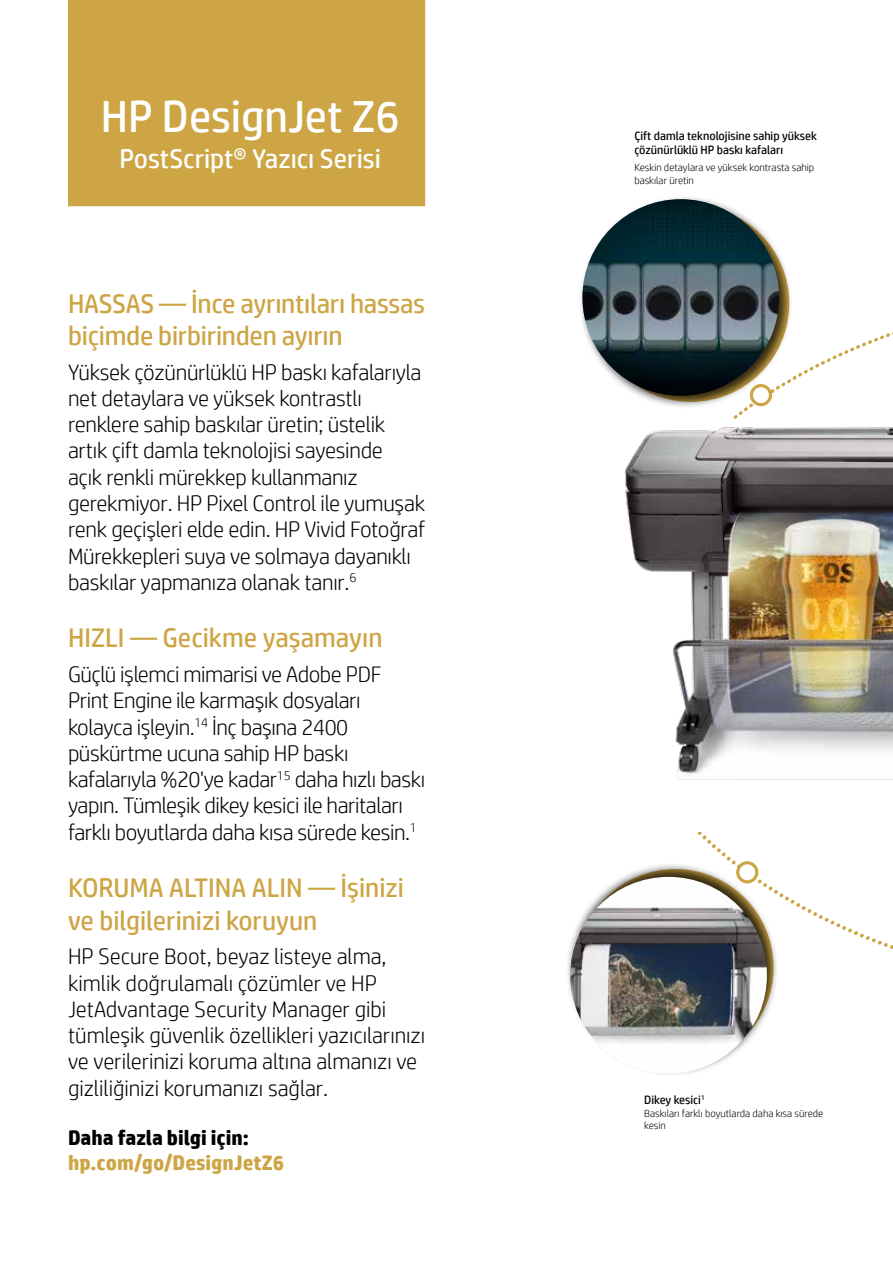
<style>
.page{position:relative;width:893px;height:1263px;background:#fff}
.page>*{position:absolute;margin:0;border:0;box-sizing:border-box;transform-origin:0 0}
.t1{font:45px "HP Simplified";color:#fff}
.t2{font:27px/32.4px "HP Simplified";letter-spacing:-.01em;color:#cda545}
.t3{font:27px "HP Simplified";color:#fff}
.t4{font:300 22.5px/26.2px "HP Simplified";letter-spacing:-.01em;color:#000}
.t5{font:700 21px "HP Simplified";letter-spacing:.005em;color:#cda545}
.t6{font:700 21px "HP Simplified";color:#000}
.t7{font:12px/14.4px "HP Simplified";color:#000}
.t8{font:300 10.5px/12.6px "HP Simplified";color:#000}
</style>
<div class="page">
<div style="left:68px;top:0;width:357px;height:206px;background:#cda545"></div>
<svg style="left:697px;top:832px;width:196px;height:117px"></svg>
<div style="left:565px;top:862px;width:214px;height:214px;background:#000;opacity:.75"></div>
<img style="left:570px;top:877px;width:197px;height:196px;border-radius:98px">
<div style="left:738px;top:863px;width:19px;height:19px;background:#fff;border-radius:50%"></div>
<div style="left:736px;top:861px;width:22px;height:22px;border:3px solid #cda545;border-radius:50%"></div>
<img style="left:624px;top:410px;width:269px;height:370px">
<div style="left:578px;top:195px;width:214px;height:214px;background:#000;opacity:.75"></div>
<img style="left:582px;top:199px;width:197px;height:197px;border-radius:98px">
<h1 class="t1" style="left:101px;top:87px;width:300px">HP DesignJet Z6</h1>
<p class="t3" style="left:119px;top:141px;width:263px">PostScript® Yazıcı Serisi</p>
<p class="t2" style="left:68px;top:287px;width:359px">HASSAS — İnce ayrıntıları hassas biçimde birbirinden ayırın</p>
<p class="t4" style="left:68px;top:358px;width:359px">Yüksek çözünürlüklü HP baskı kafalarıyla net detaylara ve yüksek kontrastlı renklere sahip baskılar üretin; üstelik artık çift damla teknolojisi sayesinde<br>açık renkli mürekkep kullanmanız gerekmiyor. HP Pixel Control ile yumuşak renk geçişleri elde edin. HP Vivid Fotoğraf Mürekkepleri suya ve solmaya dayanıklı baskılar yapmanıza olanak tanır.<sup>6</sup></p>
<p class="t2" style="left:68px;top:621px;width:316px">HIZLI — Gecikme yaşamayın</p>
<p class="t4" style="left:68px;top:660px;width:359px">Güçlü işlemci mimarisi ve Adobe PDF Print Engine ile karmaşık dosyaları kolayca işleyin.<sup>14</sup> İnç başına 2400 püskürtme ucuna sahip HP baskı kafalarıyla %20'ye kadar<sup>15</sup> daha hızlı baskı yapın. Tümleşik dikey kesici ile haritaları farklı boyutlarda daha kısa sürede kesin.<sup>1</sup></p>
<p class="t2" style="left:68px;top:871px;width:337px">KORUMA ALTINA ALIN — İşinizi ve bilgilerinizi koruyun</p>
<p class="t4" style="left:68px;top:943px;width:359px">HP Secure Boot, beyaz listeye alma, kimlik doğrulamalı çözümler ve HP JetAdvantage Security Manager gibi tümleşik güvenlik özellikleri yazıcılarınızı ve verilerinizi koruma altına almanızı ve gizliliğinizi korumanızı sağlar.</p>
<p class="t6" style="left:68px;top:1124px;width:182px">Daha fazla bilgi için:</p>
<p class="t5" style="left:68px;top:1149px;width:217px">hp.com/go/DesignJetZ6</p>
<p class="t7" style="left:634px;top:128px;width:184px">Çift damla teknolojisine sahip yüksek çözünürlüklü HP baskı kafaları</p>
<p class="t8" style="left:634px;top:161px;width:181px">Keskin detaylara ve yüksek kontrasta sahip baskılar üretin</p>
<p class="t7" style="left:644px;top:1092px;width:62px">Dikey kesici<sup>1</sup></p>
<p class="t8" style="left:644px;top:1106px;width:181px">Baskıları farklı boyutlarda daha kısa sürede kesin</p>
</div>
